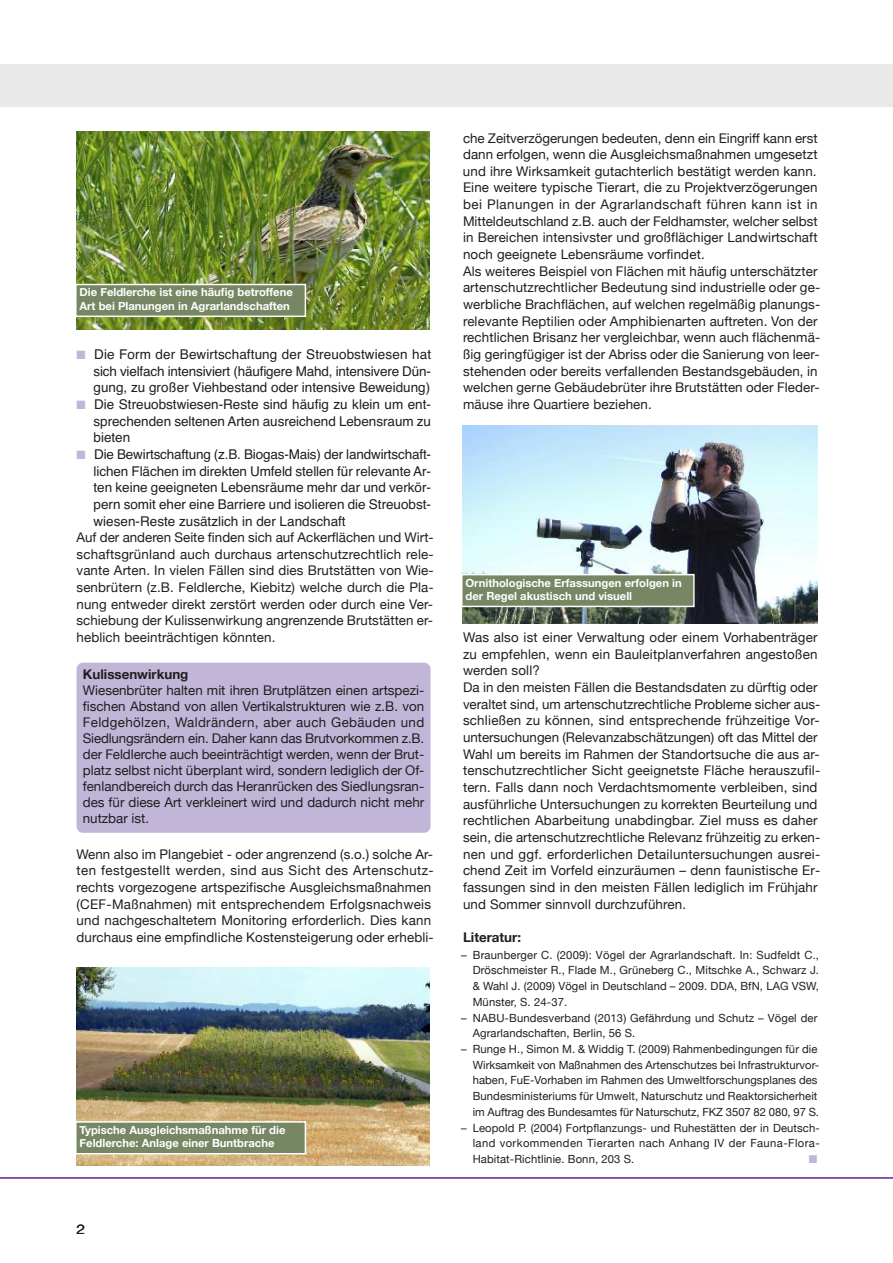
<style>
.page{position:relative;width:893px;height:1263px;background:#fff}
.page>*{position:absolute;margin:0;border:0;box-sizing:border-box;transform-origin:0 0}
.t1{font:13.5px/16.6px "Helvetica";color:#1f1f1e;text-align:justify}
.t2{font:13.5px "Helvetica Neue";color:#1f1f1e;scale:1.17 1}
.t3{font:13.35px/16.6px "Helvetica Neue";letter-spacing:.01em;color:#1f1f1e}
.t4{font:700 13.35px "Helvetica Neue";color:#1f1f1e}
.t5{font:11.25px/15.8px "Helvetica Neue";letter-spacing:.01em;color:#1f1f1e;text-align:justify}
.t6{font:700 11.25px/13.5px "Helvetica Neue";color:#fff}
.t7{font:11.25px "Zapf Dingbats";color:#c1b6d8}
.s1{color:#c1b6d8}
</style>
<div class="page">
<div style="left:0;top:64px;width:893px;height:42px;background:#e9e9e9"></div>
<hr style="left:0;top:1177px;width:893px;height:2px;background:#60257e">
<div style="left:77px;top:663px;width:354px;height:170px;background:#c1b6d8;border-radius:6px"></div>
<img style="left:77px;top:132px;width:352px;height:198px">
<img style="left:77px;top:967px;width:352px;height:198px">
<div style="left:77px;top:285px;width:228px;height:31px;background:#778663"></div>
<div style="left:75px;top:284px;width:231px;height:33px;border:2px solid #fff"></div>
<div style="left:77px;top:1123px;width:228px;height:30px;background:#778663"></div>
<div style="left:75px;top:1121px;width:231px;height:33px;border:2px solid #fff"></div>
<img style="left:462px;top:426px;width:355px;height:198px">
<div style="left:462px;top:575px;width:231px;height:31px;background:#778663"></div>
<div style="left:461px;top:574px;width:234px;height:33px;border:2px solid #fff"></div>
<p class="t6" style="left:80px;top:285px;width:215px">Die Feldlerche ist eine häufig betroffene<br>Art bei Planungen in Agrarlandschaften</p>
<p class="t1" style="left:94px;top:346px;width:339px;text-indent:-17px"><span class="s1">■</span> Die Form der Bewirtschaftung der Streuobstwiesen hat sich vielfach intensiviert (häufigere Mahd, intensivere Dün&shy;gung, zu großer Viehbestand oder intensive Beweidung)</p>
<p class="t1" style="left:94px;top:396px;width:339px;text-indent:-17px"><span class="s1">■</span> Die Streuobstwiesen-Reste sind häufig zu klein um ent&shy;sprechenden seltenen Arten ausreichend Lebensraum zu bieten</p>
<p class="t1" style="left:94px;top:446px;width:339px;text-indent:-17px"><span class="s1">■</span> Die Bewirtschaftung (z.B. Biogas-Mais) der landwirtschaft&shy;lichen Flächen im direkten Umfeld stellen für relevante Ar&shy;ten keine geeigneten Lebensräume mehr dar und verkör&shy;pern somit eher eine Barriere und isolieren die Streuobst&shy;wiesen-Reste zusätzlich in der Landschaft</p>
<p class="t3" style="left:77px;top:529px;width:359px;text-align:justify">Auf der anderen Seite finden sich auf Ackerflächen und Wirt&shy;schaftsgrünland auch durchaus artenschutzrechtlich rele&shy;vante Arten. In vielen Fällen sind dies Brutstätten von Wie&shy;senbrütern (z.B. Feldlerche, Kiebitz) welche durch die Pla&shy;nung entweder direkt zerstört werden oder durch eine Ver&shy;schiebung der Kulissenwirkung angrenzende Brutstätten er&shy;heblich beeinträchtigen könnten.</p>
<p class="t4" style="left:83px;top:665px;width:107px">Kulissenwirkung</p>
<p class="t3" style="left:83px;top:682px;width:343px;line-height:16px;text-align:justify">Wiesenbrüter halten mit ihren Brutplätzen einen artspezi&shy;fischen Abstand von allen Vertikalstrukturen wie z.B. von Feldgehölzen, Waldrändern, aber auch Gebäuden und Siedlungsrändern ein. Daher kann das Brutvorkommen z.B. der Feldlerche auch beeinträchtigt werden, wenn der Brut&shy;platz selbst nicht überplant wird, sondern lediglich der Of&shy;fenlandbereich durch das Heranrücken des Siedlungsran&shy;des für diese Art verkleinert wird und dadurch nicht mehr nutzbar ist.</p>
<p class="t3" style="left:77px;top:845px;width:359px">Wenn also im Plangebiet - oder angrenzend (s.o.) solche Ar&shy;ten festgestellt werden, sind aus Sicht des Artenschutz&shy;rechts vorgezogene artspezifische Ausgleichsmaßnahmen (CEF-Maßnahmen) mit entsprechendem Erfolgsnachweis und nachgeschaltetem Monitoring erforderlich. Dies kann durchaus eine empfindliche Kostensteigerung oder erhebli-</p>
<p class="t6" style="left:80px;top:1123px;width:207px">Typische Ausgleichsmaßnahme für die<br>Feldlerche: Anlage einer Buntbrache</p>
<p class="t2" style="left:77px;top:1221px;width:9px">2</p>
<p class="t3" style="left:463px;top:129px;width:359px">che Zeitverzögerungen bedeuten, denn ein Eingriff kann erst dann erfolgen, wenn die Ausgleichsmaßnahmen umgesetzt und ihre Wirksamkeit gutachterlich bestätigt werden kann.<br>Eine weitere typische Tierart, die zu Projektverzögerungen bei Planungen in der Agrarlandschaft führen kann ist in Mitteldeutschland z.B. auch der Feldhamster, welcher selbst in Bereichen intensivster und großflächiger Landwirtschaft noch geeignete Lebensräume vorfindet.<br>Als weiteres Beispiel von Flächen mit häufig unterschätzter artenschutzrechtlicher Bedeutung sind industrielle oder ge&shy;werbliche Brachflächen, auf welchen regelmäßig planungs&shy;relevante Reptilien oder Amphibienarten auftreten. Von der rechtlichen Brisanz her vergleichbar, wenn auch flächenmä&shy;ßig geringfügiger ist der Abriss oder die Sanierung von leer&shy;stehenden oder bereits verfallenden Bestandsgebäuden, in welchen gerne Gebäudebrüter ihre Brutstätten oder Fleder&shy;mäuse ihre Quartiere beziehen.</p>
<p class="t6" style="left:465px;top:575px;width:218px">Ornithologische Erfassungen erfolgen in der Regel akustisch und visuell</p>
<p class="t3" style="left:463px;top:629px;width:359px">Was also ist einer Verwaltung oder einem Vorhabenträger zu empfehlen, wenn ein Bauleitplanverfahren angestoßen werden soll?<br>Da in den meisten Fällen die Bestandsdaten zu dürftig oder veraltet sind, um artenschutzrechtliche Probleme sicher aus&shy;schließen zu können, sind entsprechende frühzeitige Vor&shy;untersuchungen (Relevanzabschätzungen) oft das Mittel der Wahl um bereits im Rahmen der Standortsuche die aus ar&shy;tenschutzrechtlicher Sicht geeignetste Fläche herauszufil&shy;tern. Falls dann noch Verdachtsmomente verbleiben, sind ausführliche Untersuchungen zu korrekten Beurteilung und rechtlichen Abarbeitung unabdingbar. Ziel muss es daher sein, die artenschutzrechtliche Relevanz frühzeitig zu erken&shy;nen und ggf. erforderlichen Detailuntersuchungen ausrei&shy;chend Zeit im Vorfeld einzuräumen – denn faunistische Er&shy;fassungen sind in den meisten Fällen lediglich im Frühjahr und Sommer sinnvoll durchzuführen.</p>
<p class="t4" style="left:463px;top:929px;width:60px">Literatur:</p>
<p class="t5" style="left:473px;top:946px;width:348px;text-indent:-11px">– Braunberger C. (2009): Vögel der Agrarlandschaft. In: Sudfeldt C., Dröschmeister R., Flade M., Grüneberg C., Mitschke A., Schwarz J. &amp; Wahl J. (2009) Vögel in Deutschland – 2009. DDA, BfN, LAG VSW, Münster, S. 24-37.</p>
<p class="t5" style="left:473px;top:1009px;width:346px;text-indent:-11px">– NABU-Bundesverband (2013) Gefährdung und Schutz – Vögel der<br>Agrarlandschaften, Berlin, 56 S.</p>
<p class="t5" style="left:473px;top:1041px;width:348px;text-align:left;text-indent:-11px">– Runge H., Simon M. &amp; Widdig T. (2009) Rahmenbedingungen für die Wirksamkeit von Maßnahmen des Artenschutzes bei Infrastrukturvor&shy;haben, FuE-Vorhaben im Rahmen des Umweltforschungsplanes des Bundesministeriums für Umwelt, Naturschutz und Reaktorsicherheit im Auftrag des Bundesamtes für Naturschutz, FKZ 3507 82 080, 97 S.</p>
<p class="t5" style="left:473px;top:1119px;width:349px;text-indent:-11px">– Leopold P. (2004) Fortpflanzungs- und Ruhestätten der in Deutsch&shy;land vorkommenden Tierarten nach Anhang IV der Fauna-Flora-Habitat-Richtlinie. Bonn, 203 S.</p>
<p class="t7" style="left:809px;top:1153px;width:10px">■</p>
</div>
